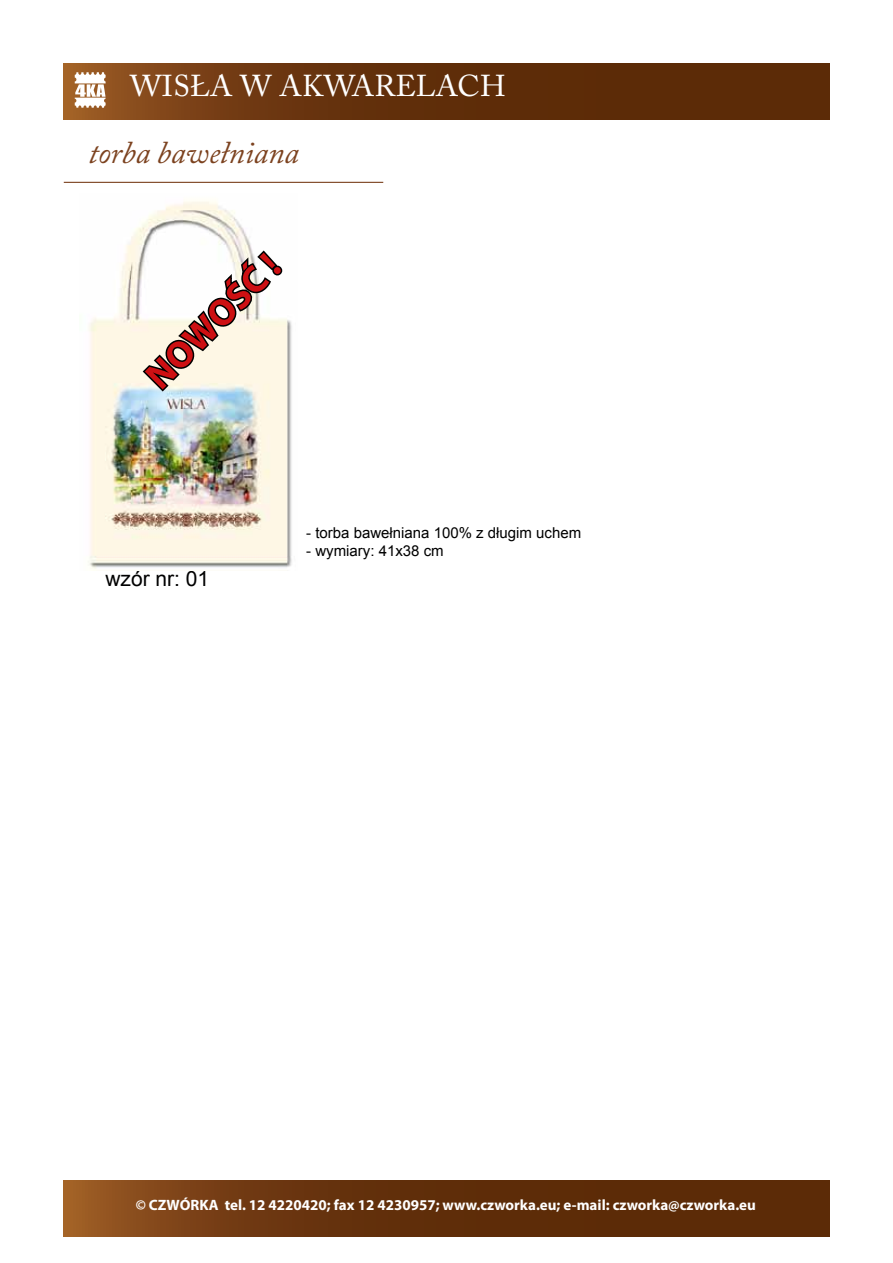
<style>
.page{position:relative;width:893px;height:1263px;background:#fff}
.page>*{position:absolute;margin:0;border:0;box-sizing:border-box;transform-origin:0 0}
.t1{font:700 37.5px "Myriad Pro";color:#cd1013}
.t2{font:italic 31.5px "Adobe Caslon Pro";color:#7c421f}
.t3{font:30px "Adobe Caslon Pro";letter-spacing:.005em;color:#fff}
.t4{font:21px "Arial";color:#000}
.t5{font:700 15px "Myriad Pro";color:#fff}
.t6{font:15px "Arial";color:#000}
</style>
<div class="page">
<svg style="left:64px;top:1180px;width:765px;height:56px;background:#69340d"></svg>
<svg style="left:64px;top:64px;width:765px;height:56px;background:#67330d"></svg>
<svg style="left:75px;top:72px;width:31px;height:36px"></svg>
<hr style="left:64px;top:182px;width:319px;height:1px;background:#7c421f">
<img style="left:88px;top:201px;width:204px;height:368px">
<svg style="left:141px;top:248px;width:143px;height:146px"></svg>
<h3 class="t3" style="left:130px;top:68px;width:377px">WISŁA W AKWARELACH</h3>
<h2 class="t2" style="left:89px;top:134px;width:212px">torba bawełniana</h2>
<h1 class="t1" style="left:135px;top:365px;width:174px;rotate:-45deg">NOWOŚĆ !</h1>
<h3 class="t4" style="left:105px;top:565px;width:105px">wzór nr: 01</h3>
<p class="t6" style="left:306px;top:523px;width:277px">- torba bawełniana 100% z długim uchem</p>
<p class="t6" style="left:306px;top:541px;width:139px">- wymiary: 41x38 cm</p>
<p class="t5" style="left:136px;top:1195px;width:622px">© CZWÓRKA tel. 12 4220420; fax 12 4230957; www.czworka.eu; e-mail: czworka@czworka.eu</p>
</div>
